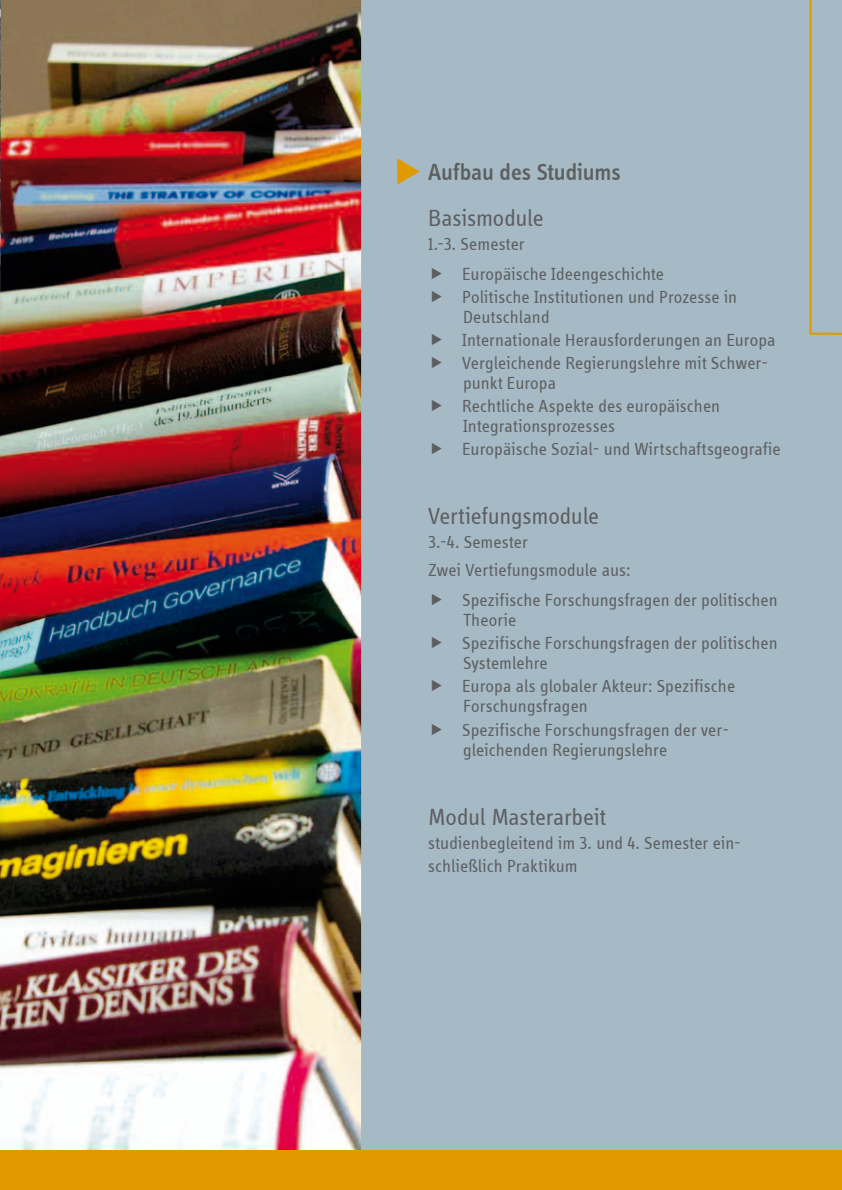
<style>
.page{position:relative;width:842px;height:1190px;background:#fff}
.page>*{position:absolute;margin:0;border:0;box-sizing:border-box;transform-origin:0 0}
.t1{font:24px "Info Disp";letter-spacing:-.01em;color:#5d5e60}
.t2{font:500 24px "Info Disp";letter-spacing:-.005em;color:#5d5e60}
.t3{font:18px/20px "Info Disp";letter-spacing:.005em;color:#5d5e60}
</style>
<div class="page">
<div style="left:0;top:0;width:841px;height:1190px;background:#a5bac4"></div>
<svg style="left:397px;top:158px;width:22px;height:26px"></svg>
<svg style="left:809px;top:0;width:32px;height:335px"></svg>
<img style="left:0;top:0;width:361px;height:1150px">
<div style="left:0;top:1150px;width:841px;height:40px;background:#e19900"></div>
<img style="left:0;top:0;width:1px;height:272px">
<h1 class="t2" style="left:428px;top:159px;width:194px">Aufbau des Studiums</h1>
<h1 class="t1" style="left:428px;top:206px;width:117px">Basismodule</h1>
<p class="t3" style="left:462px;top:229px;width:203px;line-height:30px;text-indent:-34px">1.-3. Semester<br>Europäische Ideengeschichte</p>
<p class="t3" style="left:462px;top:287px;width:276px">Politische Institutionen und Prozesse in<br>Deutschland</p>
<p class="t3" style="left:462px;top:329px;width:315px;line-height:23px">Internationale Herausforderungen an Europa<br>Vergleichende Regierungslehre mit Schwer-</p>
<p class="t3" style="left:462px;top:372px;width:259px;line-height:23px">punkt Europa<br>Rechtliche Aspekte des europäischen</p>
<p class="t3" style="left:462px;top:415px;width:320px;line-height:23px">Integrationsprozesses<br>Europäische Sozial- und Wirtschaftsgeografie</p>
<h1 class="t1" style="left:428px;top:504px;width:172px">Vertiefungsmodule</h1>
<p class="t3" style="left:428px;top:528px;width:204px;line-height:28px">3.-4. Semester<br>Zwei Vertiefungsmodule aus:</p>
<p class="t3" style="left:462px;top:590px;width:317px">Spezifische Forschungsfragen der politischen<br>Theorie</p>
<p class="t3" style="left:462px;top:633px;width:317px">Spezifische Forschungsfragen der politischen<br>Systemlehre</p>
<p class="t3" style="left:462px;top:676px;width:274px">Europa als globaler Akteur: Spezifische<br>Forschungsfragen</p>
<p class="t3" style="left:462px;top:719px;width:268px">Spezifische Forschungsfragen der ver&shy;gleichenden Regierungslehre</p>
<h1 class="t1" style="left:428px;top:804px;width:179px">Modul Masterarbeit</h1>
<p class="t3" style="left:428px;top:831px;width:314px;line-height:23px">studienbegleitend im 3. und 4. Semester ein&shy;schließlich Praktikum</p>
</div>
